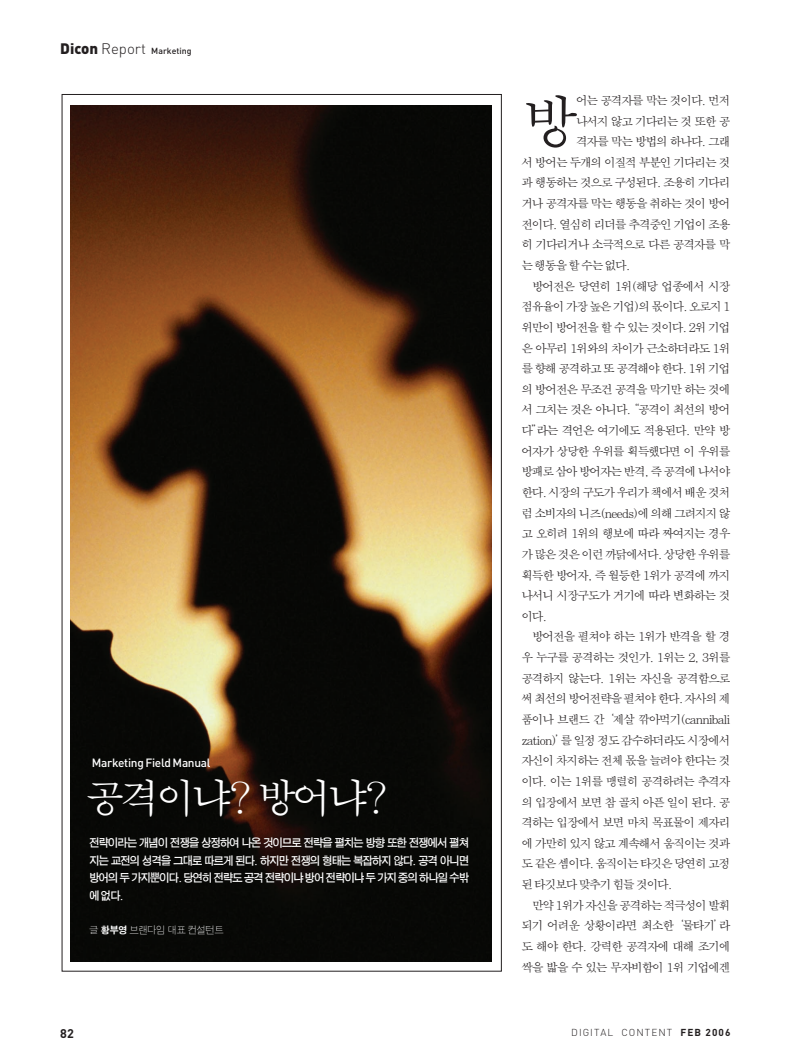
<style>
.page{position:relative;width:797px;height:1063px;background:#fff}
.page>*{position:absolute;margin:0;border:0;box-sizing:border-box;transform-origin:0 0}
.t1{font:57.75px "SM Amu";color:#231f20}
.t2{font:40.25px "SM Amu";letter-spacing:-.115em;color:#fff}
.t3{font:700 12.5px "DIN";color:#231f20}
.t4{font:11.88px "SM Amu";letter-spacing:-.115em;color:#231f20}
.t5{font:500 11.88px "DIN";letter-spacing:-.025em;color:#fff}
.t6{font:11.25px/17.5px "SM Ago T";letter-spacing:-.125em;color:#fff;text-align:justify;scale:.95 1}
.t7{font:300 10px "DIN";letter-spacing:.1em;color:#231f20}
.t8{font:10px "SM Ago SE";letter-spacing:-.065em;color:#fff;scale:.95 1}
.t9{font:500 8.75px "DIN";color:#231f20}
.s1{font-weight:900;font-size:15px}
.s2{font-weight:300;font-size:15px}
.s3{font-family:"SM Ago K"}
.s4{font-weight:700}
</style>
<div class="page">
<img style="left:70px;top:105px;width:421px;height:856px">
<p class="t9" style="left:60px;top:47px;width:133px"><span class="s1">Dicon</span> <span class="s2">Report</span> Marketing</p>
<p class="t5" style="left:92px;top:758px;width:120px">Marketing Field Manual</p>
<h2 class="t2" style="left:85px;top:780px;width:305px">공격이냐? 방어냐?</h2>
<p class="t6" style="left:89px;top:834px;width:401px">전략이라는 개념이 전쟁을 상정하여 나온 것이므로 전략을 펼치는 방향 또한 전쟁에서 펼쳐 지는 교전의 성격을 그대로 따르게 된다. 하지만 전쟁의 형태는 복잡하지 않다. 공격 아니면 방어의 두 가지뿐이다. 당연히 전략도 공격 전략이냐 방어 전략이냐 두 가지 중의 하나일 수밖 에 없다.</p>
<p class="t8" style="left:89px;top:925px;width:143px">글 <span class="s3">황부영</span> 브랜다임 대표 컨설턴트</p>
<h1 class="t1" style="left:521px;top:96px;width:59px">방</h1>
<p class="t4" style="left:576px;top:95px;width:156px">어는 공격자를 막는 것이다. 먼저</p>
<p class="t4" style="left:576px;top:116px;width:156px">나서지 않고 기다리는 것 또한 공</p>
<p class="t4" style="left:576px;top:136px;width:156px">격자를 막는 방법의 하나다. 그래</p>
<p class="t4" style="left:521px;top:157px;width:211px">서 방어는 두개의 이질적 부분인 기다리는 것</p>
<p class="t4" style="left:521px;top:177px;width:211px">과 행동하는 것으로 구성된다. 조용히 기다리</p>
<p class="t4" style="left:521px;top:198px;width:211px">거나 공격자를 막는 행동을 취하는 것이 방어</p>
<p class="t4" style="left:521px;top:219px;width:211px">전이다. 열심히 리더를 추격중인 기업이 조용</p>
<p class="t4" style="left:521px;top:239px;width:211px">히 기다리거나 소극적으로 다른 공격자를 막</p>
<p class="t4" style="left:521px;top:260px;width:111px">는 행동을 할 수는 없다.</p>
<p class="t4" style="left:531px;top:281px;width:200px">방어전은 당연히 1위(해당 업종에서 시장</p>
<p class="t4" style="left:521px;top:301px;width:211px">점유율이 가장 높은 기업)의 몫이다. 오로지 1</p>
<p class="t4" style="left:521px;top:322px;width:211px">위만이 방어전을 할 수 있는 것이다. 2위 기업</p>
<p class="t4" style="left:521px;top:342px;width:211px">은 아무리 1위와의 차이가 근소하더라도 1위</p>
<p class="t4" style="left:521px;top:363px;width:211px">를 향해 공격하고 또 공격해야 한다. 1위 기업</p>
<p class="t4" style="left:521px;top:384px;width:211px">의 방어전은 무조건 공격을 막기만 하는 것에</p>
<p class="t4" style="left:521px;top:404px;width:211px">서 그치는 것은 아니다. “공격이 최선의 방어</p>
<p class="t4" style="left:521px;top:425px;width:211px">다”라는 격언은 여기에도 적용된다. 만약 방</p>
<p class="t4" style="left:521px;top:446px;width:211px">어자가 상당한 우위를 획득했다면 이 우위를</p>
<p class="t4" style="left:521px;top:466px;width:211px">방패로 삼아 방어자는 반격, 즉 공격에 나서야</p>
<p class="t4" style="left:521px;top:487px;width:211px">한다. 시장의 구도가 우리가 책에서 배운 것처</p>
<p class="t4" style="left:521px;top:507px;width:211px">럼 소비자의 니즈(needs)에 의해 그려지지 않</p>
<p class="t4" style="left:521px;top:528px;width:211px">고 오히려 1위의 행보에 따라 짜여지는 경우</p>
<p class="t4" style="left:521px;top:549px;width:211px">가 많은 것은 이런 까닭에서다. 상당한 우위를</p>
<p class="t4" style="left:521px;top:569px;width:211px">획득한 방어자, 즉 월등한 1위가 공격에 까지</p>
<p class="t4" style="left:521px;top:590px;width:211px">나서니 시장구도가 거기에 따라 변화하는 것</p>
<p class="t4" style="left:521px;top:611px;width:27px">이다.</p>
<p class="t4" style="left:531px;top:631px;width:200px">방어전을 펼쳐야 하는 1위가 반격을 할 경</p>
<p class="t4" style="left:521px;top:652px;width:211px">우 누구를 공격하는 것인가. 1위는 2, 3위를</p>
<p class="t4" style="left:521px;top:672px;width:211px">공격하지 않는다. 1위는 자신을 공격함으로</p>
<p class="t4" style="left:521px;top:693px;width:211px">써 최선의 방어전략을 펼쳐야 한다. 자사의 제</p>
<p class="t4" style="left:521px;top:714px;width:211px">품이나 브랜드 간‘제살 깎아먹기(cannibali</p>
<p class="t4" style="left:521px;top:734px;width:211px">zation)’를 일정 정도 감수하더라도 시장에서</p>
<p class="t4" style="left:521px;top:755px;width:211px">자신이 차지하는 전체 몫을 늘려야 한다는 것</p>
<p class="t4" style="left:521px;top:776px;width:211px">이다. 이는 1위를 맹렬히 공격하려는 추격자</p>
<p class="t4" style="left:521px;top:796px;width:211px">의 입장에서 보면 참 골치 아픈 일이 된다. 공</p>
<p class="t4" style="left:521px;top:817px;width:211px">격하는 입장에서 보면 마치 목표물이 제자리</p>
<p class="t4" style="left:521px;top:837px;width:211px">에 가만히 있지 않고 계속해서 움직이는 것과</p>
<p class="t4" style="left:521px;top:858px;width:211px">도 같은 셈이다. 움직이는 타깃은 당연히 고정</p>
<p class="t4" style="left:521px;top:879px;width:153px">된 타깃보다 맞추기 힘들 것이다.</p>
<p class="t4" style="left:531px;top:899px;width:200px">만약 1위가 자신을 공격하는 적극성이 발휘</p>
<p class="t4" style="left:521px;top:920px;width:211px">되기 어려운 상황이라면 최소한‘물타기’라</p>
<p class="t4" style="left:521px;top:941px;width:211px">도 해야 한다. 강력한 공격자에 대해 조기에</p>
<p class="t4" style="left:521px;top:961px;width:211px">싹을 밟을 수 있는 무자비함이 1위 기업에겐</p>
<p class="t3" style="left:60px;top:1029px;width:15px">82</p>
<p class="t7" style="left:571px;top:1028px;width:161px">DIGITAL CONTENT <span class="s4">FEB 2006</span></p>
</div>
